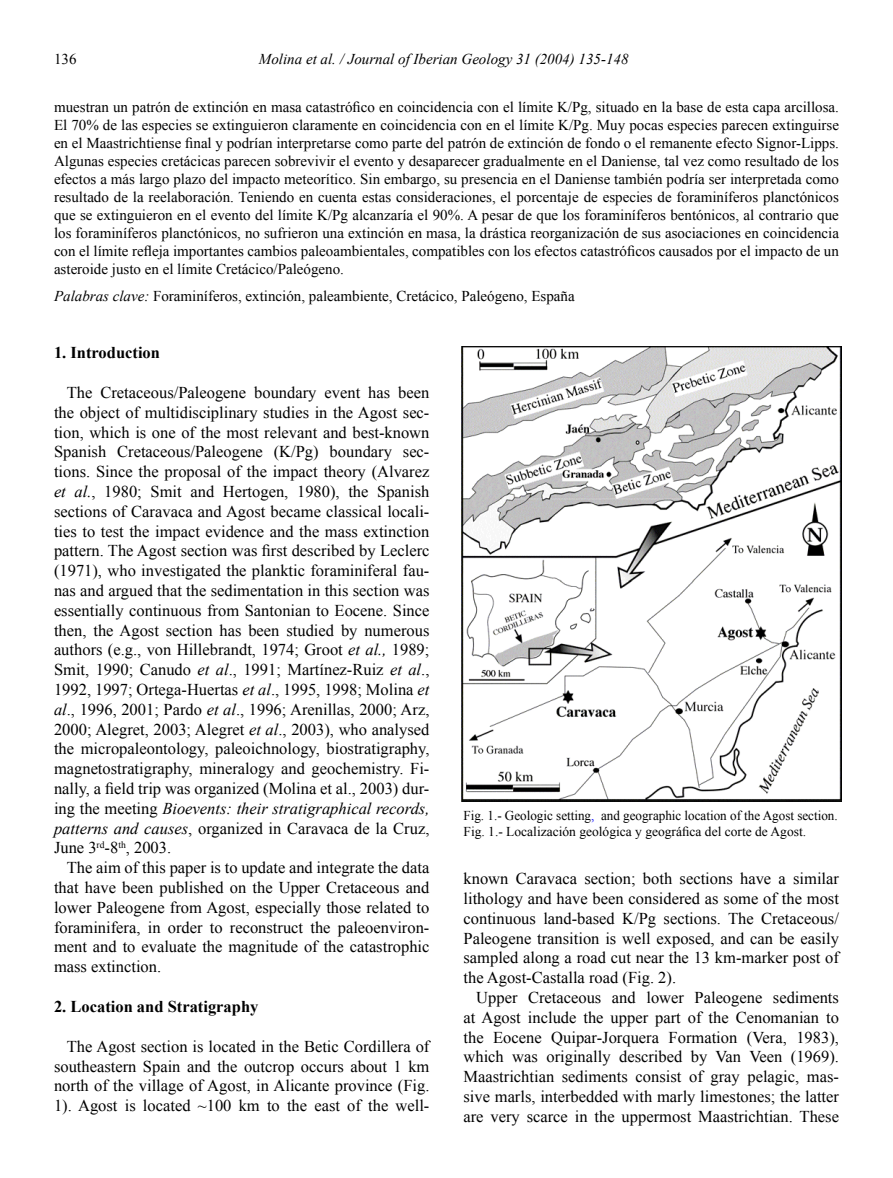
<style>
.page{position:relative;width:893px;height:1178px;background:#fff}
.page>*{position:absolute;margin:0;border:0;box-sizing:border-box;transform-origin:0 0}
.Articulo_Texto_principal{font:16.5px/19.8px "Times New Roman";color:#000;text-align:justify}
.Apartado_1{font:700 16.5px "Times New Roman";color:#000}
.Abstract{font:15px/18px "Times New Roman";color:#000;text-align:justify}
.Artículo_Keywords{font:15px "Times New Roman";color:#000}
.Artículo_Dirección_autores{font:italic 15px "Times New Roman";color:#000}
.Artículo_numero_de_página{font:15px "Times New Roman";color:#000}
.Artículo_figuras{font:13.5px "Times New Roman";color:#000}
.s1{font-style:italic}
.s2{color:#00f}
</style>
<div class="page">
<img style="left:462px;top:347px;width:379px;height:454px">
<p class="Artículo_numero_de_página" style="left:54px;top:49px;width:24px">136</p>
<p class="Artículo_Dirección_autores" style="left:259px;top:49px;width:371px">Molina et al. / Journal of Iberian Geology 31 (2004) 135-148</p>
<p class="Abstract" style="left:54px;top:98px;width:786px">muestran un patrón de extinción en masa catastrófico en coincidencia con el límite K/Pg, situado en la base de esta capa arcillosa.<br>El 70% de las especies se extinguieron claramente en coincidencia con en el límite K/Pg. Muy pocas especies parecen extinguirse en el Maastrichtiense final y podrían interpretarse como parte del patrón de extinción de fondo o el remanente efecto Signor-Lipps.<br>Algunas especies cretácicas parecen sobrevivir el evento y desaparecer gradualmente en el Daniense, tal vez como resultado de los efectos a más largo plazo del impacto meteorítico. Sin embargo, su presencia en el Daniense también podría ser interpretada como resultado de la reelaboración. Teniendo en cuenta estas consideraciones, el porcentaje de especies de foraminíferos planctónicos que se extinguieron en el evento del límite K/Pg alcanzaría el 90%. A pesar de que los foraminíferos bentónicos, al contrario que los foraminíferos planctónicos, no sufrieron una extinción en masa, la drástica reorganización de sus asociaciones en coincidencia con el límite refleja importantes cambios paleoambientales, compatibles con los efectos catastróficos causados por el impacto de un asteroide justo en el límite Cretácico/Paleógeno.</p>
<p class="Artículo_Keywords" style="left:54px;top:286px;width:522px"><span class="s1">Palabras clave:</span> Foraminíferos, extinción, paleambiente, Cretácico, Paleógeno, España</p>
<p class="Apartado_1" style="left:54px;top:341px;width:108px">1. Introduction</p>
<p class="Articulo_Texto_principal" style="left:54px;top:382px;width:377px;text-indent:13px">The Cretaceous/Paleogene boundary event has been the object of multidisciplinary studies in the Agost sec&shy;tion, which is one of the most relevant and best-known Spanish Cretaceous/Paleogene (K/Pg) boundary sec&shy;tions. Since the proposal of the impact theory (Alvarez <span class="s1">et al.</span>, 1980; Smit and Hertogen, 1980), the Spanish sections of Caravaca and Agost became classical locali&shy;ties to test the impact evidence and the mass extinction pattern. The Agost section was first described by Leclerc (1971), who investigated the planktic foraminiferal fau&shy;nas and argued that the sedimentation in this section was essentially continuous from Santonian to Eocene. Since then, the Agost section has been studied by numerous authors (e.g., von Hillebrandt, 1974; Groot <span class="s1">et al.,</span> 1989; Smit, 1990; Canudo <span class="s1">et al</span>., 1991; Martínez-Ruiz <span class="s1">et al</span>., 1992, 1997; Ortega-Huertas <span class="s1">et al</span>., 1995, 1998; Molina <span class="s1">et al</span>., 1996, 2001; Pardo <span class="s1">et al</span>., 1996; Arenillas, 2000; Arz, 2000; Alegret, 2003; Alegret <span class="s1">et al</span>., 2003), who analysed the micropaleontology, paleoichnology, biostratigraphy, magnetostratigraphy, mineralogy and geochemistry. Fi&shy;nally, a field trip was organized (Molina et al., 2003) dur&shy;ing the meeting <span class="s1">Bioevents: their stratigraphical records, patterns and causes</span>, organized in Caravaca de la Cruz, June 3<sup>rd</sup>-8<sup>th</sup>, 2003.</p>
<p class="Articulo_Texto_principal" style="left:54px;top:857px;width:377px;text-indent:13px">The aim of this paper is to update and integrate the data that have been published on the Upper Cretaceous and lower Paleogene from Agost, especially those related to foraminifera, in order to reconstruct the paleoenviron&shy;ment and to evaluate the magnitude of the catastrophic mass extinction.</p>
<p class="Apartado_1" style="left:54px;top:995px;width:206px">2. Location and Stratigraphy</p>
<p class="Articulo_Texto_principal" style="left:54px;top:1036px;width:377px;text-indent:13px">The Agost section is located in the Betic Cordillera of southeastern Spain and the outcrop occurs about 1 km north of the village of Agost, in Alicante province (Fig.<br>1). Agost is located ~100 km to the east of the well-</p>
<p class="Artículo_figuras" style="left:463px;top:806px;width:376px">Fig. 1.- Geologic setting<span class="s2">,</span> and geographic location of the Agost section.</p>
<p class="Artículo_figuras" style="left:463px;top:822px;width:344px">Fig. 1.- Localización geológica y geográfica del corte de Agost.</p>
<p class="Articulo_Texto_principal" style="left:463px;top:868px;width:377px">known Caravaca section; both sections have a similar lithology and have been considered as some of the most continuous land-based K/Pg sections. The Cretaceous/ Paleogene transition is well exposed, and can be easily sampled along a road cut near the 13 km-marker post of the Agost-Castalla road (Fig. 2).</p>
<p class="Articulo_Texto_principal" style="left:463px;top:987px;width:377px;text-indent:13px">Upper Cretaceous and lower Paleogene sediments at Agost include the upper part of the Cenomanian to the Eocene Quipar-Jorquera Formation (Vera, 1983), which was originally described by Van Veen (1969).<br>Maastrichtian sediments consist of gray pelagic, mas&shy;sive marls, interbedded with marly limestones; the latter are very scarce in the uppermost Maastrichtian. These</p>
</div>
